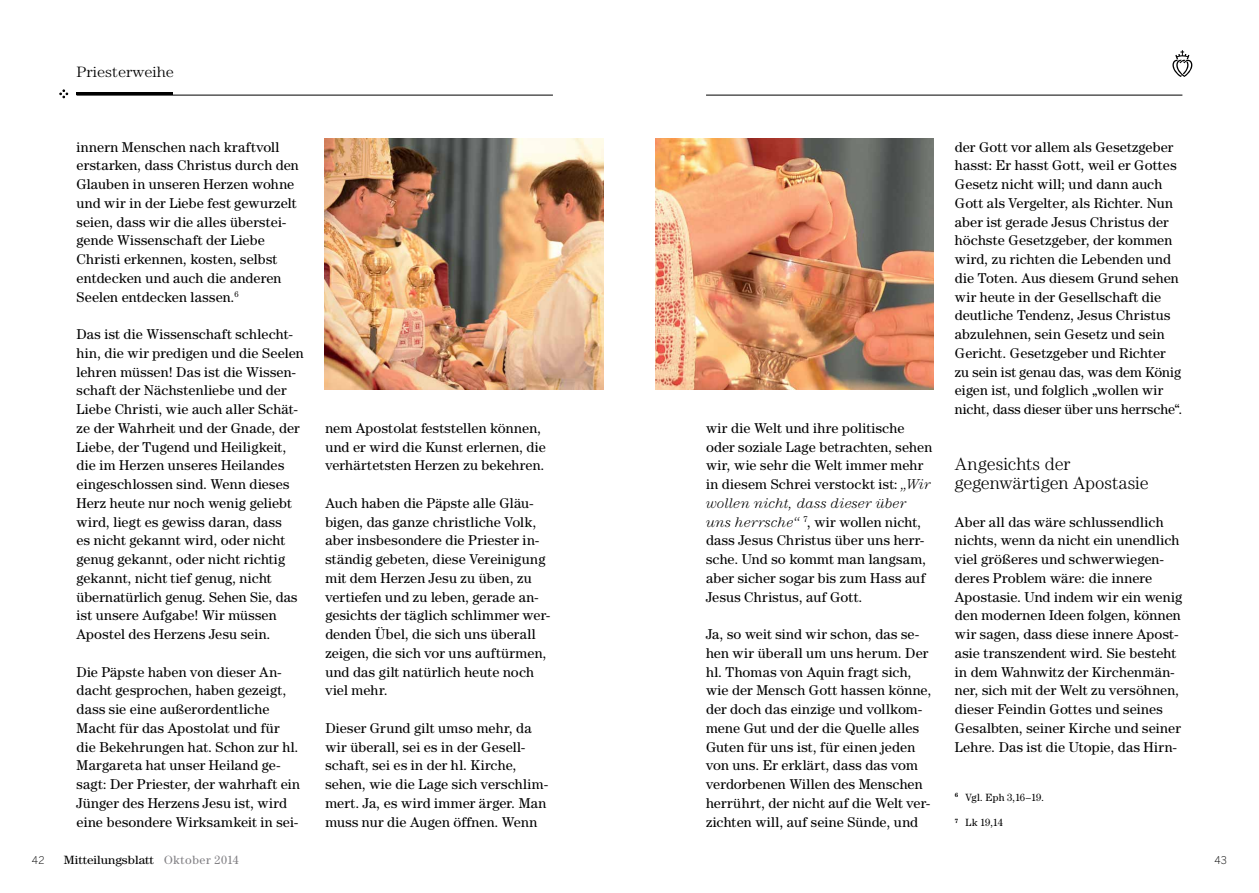
<style>
.page{position:relative;width:1259px;height:893px;background:#fff}
.page>*{position:absolute;margin:0;border:0;box-sizing:border-box;transform-origin:0 0}
.t1{font:300 18px/18.8px "Century Std";color:#000}
.t2{font:300 15px "Century Std";color:#000;scale:1.09 1}
.t3{font:14.25px/18.8px "Century Std";letter-spacing:.01em;color:#000}
.t4{font:12px "Century Std";color:#000;scale:1.09 1}
.t5{font:10.5px "Century Std";letter-spacing:-.01em;color:#000}
.t6{font:300 10.5px "Benton Sans";color:#000}
.s1{font-weight:300;font-style:italic}
.s2{color:#807f83}
</style>
<div class="page">
<hr style="left:77px;top:93px;width:96px;height:2px;background:#000">
<img style="left:324px;top:138px;width:280px;height:251px">
<img style="left:655px;top:138px;width:278px;height:251px">
<svg style="left:60px;top:90px;width:8px;height:8px"></svg>
<hr style="left:77px;top:95px;width:476px;height:1px;background:#000">
<hr style="left:706px;top:95px;width:476px;height:1px;background:#000">
<svg style="left:1172px;top:50px;width:20px;height:27px"></svg>
<p class="t2" style="left:77px;top:63px;width:91px">Priesterweihe</p>
<p class="t3" style="left:77px;top:137px;width:224px">innern Menschen nach kraftvoll erstarken, dass Christus durch den<br>Glauben in unseren Herzen wohne und wir in der Liebe fest gewurzelt seien, dass wir die alles überstei&shy;gende Wissenschaft der Liebe<br>Christi erkennen, kosten, selbst entdecken und auch die anderen<br>Seelen entdecken lassen.<sup>6</sup></p>
<p class="t3" style="left:77px;top:325px;width:229px">Das ist die Wissenschaft schlecht&shy;hin, die wir predigen und die Seelen lehren müssen! Das ist die Wissen&shy;schaft der Nächstenliebe und der Liebe Christi, wie auch aller Schät&shy;ze der Wahrheit und der Gnade, der Liebe, der Tugend und Heiligkeit, die im Herzen unseres Heilandes eingeschlossen sind. Wenn dieses Herz heute nur noch wenig geliebt wird, liegt es gewiss daran, dass<br>es nicht gekannt wird, oder nicht genug gekannt, oder nicht richtig gekannt, nicht tief genug, nicht übernatürlich genug. Sehen Sie, das ist unsere Aufgabe! Wir müssen Apostel des Herzens Jesu sein.</p>
<p class="t3" style="left:77px;top:662px;width:225px">Die Päpste haben von dieser An&shy;dacht gesprochen, haben gezeigt, dass sie eine außerordentliche Macht für das Apostolat und für die Bekehrungen hat. Schon zur hl.<br>Margareta hat unser Heiland ge&shy;sagt: Der Priester, der wahrhaft ein Jünger des Herzens Jesu ist, wird eine besondere Wirksamkeit in sei-</p>
<p class="t3" style="left:325px;top:418px;width:222px">nem Apostolat feststellen können, und er wird die Kunst erlernen, die verhärtetsten Herzen zu bekehren.</p>
<p class="t3" style="left:325px;top:493px;width:226px">Auch haben die Päpste alle Gläu&shy;bigen, das ganze christliche Volk, aber insbesondere die Priester in&shy;ständig gebeten, diese Vereinigung mit dem Herzen Jesu zu üben, zu vertiefen und zu leben, gerade an&shy;gesichts der täglich schlimmer wer&shy;denden Übel, die sich uns überall zeigen, die sich vor uns auftürmen, und das gilt natürlich heute noch viel mehr.</p>
<p class="t3" style="left:325px;top:718px;width:224px">Dieser Grund gilt umso mehr, da wir überall, sei es in der Gesell&shy;schaft, sei es in der hl. Kirche, sehen, wie die Lage sich verschlim&shy;mert. Ja, es wird immer ärger. Man muss nur die Augen öffnen. Wenn</p>
<p class="t3" style="left:706px;top:418px;width:228px">wir die Welt und ihre politische oder soziale Lage betrachten, sehen wir, wie sehr die Welt immer mehr in diesem Schrei verstockt ist: <span class="s1">„Wir wollen nicht, dass dieser über uns herrsche“</span> <sup>7</sup>, wir wollen nicht, dass Jesus Christus über uns herr&shy;sche. Und so kommt man langsam, aber sicher sogar bis zum Hass auf<br>Jesus Christus, auf Gott.</p>
<p class="t3" style="left:706px;top:625px;width:227px">Ja, so weit sind wir schon, das se&shy;hen wir überall um uns herum. Der hl. Thomas von Aquin fragt sich, wie der Mensch Gott hassen könne, der doch das einzige und vollkom&shy;mene Gut und der die Quelle alles Guten für uns ist, für einen jeden von uns. Er erklärt, dass das vom verdorbenen Willen des Menschen herrührt, der nicht auf die Welt ver&shy;zichten will, auf seine Sünde, und</p>
<p class="t3" style="left:955px;top:137px;width:229px">der Gott vor allem als Gesetzgeber hasst: Er hasst Gott, weil er Gottes Gesetz nicht will; und dann auch Gott als Vergelter, als Richter. Nun aber ist gerade Jesus Christus der höchste Gesetzgeber, der kommen wird, zu richten die Lebenden und die Toten. Aus diesem Grund sehen wir heute in der Gesellschaft die deutliche Tendenz, Jesus Christus abzulehnen, sein Gesetz und sein Gericht. Gesetzgeber und Richter zu sein ist genau das, was dem König eigen ist, und folglich „wollen wir nicht, dass dieser über uns herrsche“.</p>
<p class="t1" style="left:955px;top:455px;width:195px">Angesichts der gegenwärtigen Apostasie</p>
<p class="t3" style="left:955px;top:512px;width:229px">Aber all das wäre schlussendlich nichts, wenn da nicht ein unendlich viel größeres und schwerwiegen&shy;deres Problem wäre: die innere Apostasie. Und indem wir ein wenig den modernen Ideen folgen, können wir sagen, dass diese innere Apost&shy;asie transzendent wird. Sie besteht in dem Wahnwitz der Kirchenmän&shy;ner, sich mit der Welt zu versöhnen, dieser Feindin Gottes und seines Gesalbten, seiner Kirche und seiner Lehre. Das ist die Utopie, das Hirn-</p>
<p class="t5" style="left:955px;top:791px;width:91px"><sup>6</sup> Vgl. Eph 3,16–19.</p>
<p class="t5" style="left:955px;top:816px;width:50px"><sup>7</sup> Lk 19,14</p>
<p class="t6" style="left:32px;top:854px;width:14px">42</p>
<p class="t4" style="left:64px;top:853px;width:162px">Mitteilungsblatt <span class="s2">Oktober 2014</span></p>
<p class="t6" style="left:1214px;top:854px;width:14px">43</p>
</div>
